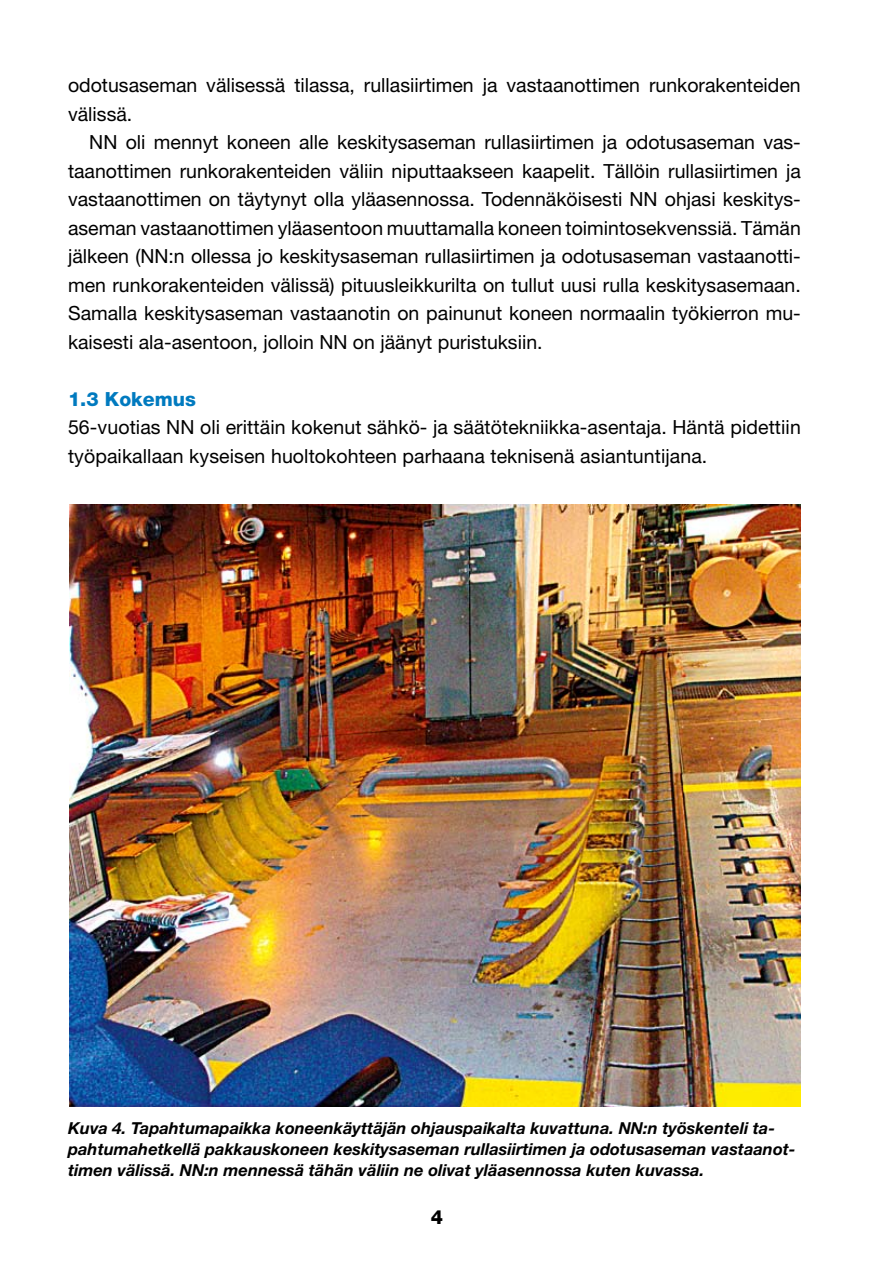
<style>
.page{position:relative;width:893px;height:1263px;background:#fff}
.page>*{position:absolute;margin:0;border:0;box-sizing:border-box;transform-origin:0 0}
.t1{font:19.5px/28.5px "Helvetica Neue";letter-spacing:.005em;color:#000}
.t2{font:800 19.5px "Helvetica Neue";color:#007abf}
.t3{font:800 19.5px "Helvetica Neue";color:#000}
.t4{font:italic 700 16.5px/21px "Helvetica Neue";color:#000}
</style>
<div class="page">
<img style="left:69px;top:505px;width:732px;height:601px">
<p class="t1" style="left:68px;top:71px;width:734px">odotusaseman välisessä tilassa, rullasiirtimen ja vastaanottimen runkorakenteiden välissä.</p>
<p class="t1" style="left:68px;top:128px;width:734px;text-align:justify;text-indent:21px">NN oli mennyt koneen alle keskitysaseman rullasiirtimen ja odotusaseman vas&shy;taanottimen runkorakenteiden väliin niputtaakseen kaapelit. Tällöin rullasiirtimen ja vastaanottimen on täytynyt olla yläasennossa. Todennäköisesti NN ohjasi keskitys&shy;aseman vastaanottimen yläasentoon muuttamalla koneen toimintosekvenssiä. Tämän jälkeen (NN:n ollessa jo keskitysaseman rullasiirtimen ja odotusaseman vastaanotti&shy;men runkorakenteiden välissä) pituusleikkurilta on tullut uusi rulla keskitysasemaan.<br>Samalla keskitysaseman vastaanotin on painunut koneen normaalin työkierron mu&shy;kaisesti ala-asentoon, jolloin NN on jäänyt puristuksiin.</p>
<p class="t2" style="left:68px;top:387px;width:129px">1.3 Kokemus</p>
<p class="t1" style="left:68px;top:413px;width:734px">56-vuotias NN oli erittäin kokenut sähkö- ja säätötekniikka-asentaja. Häntä pidettiin työpaikallaan kyseisen huoltokohteen parhaana teknisenä asiantuntijana.</p>
<p class="t4" style="left:68px;top:1117px;width:729px">Kuva 4. Tapahtumapaikka koneenkäyttäjän ohjauspaikalta kuvattuna. NN:n työskenteli ta&shy;pahtumahetkellä pakkauskoneen keskitysaseman rullasiirtimen ja odotusaseman vastaanot&shy;timen välissä. NN:n mennessä tähän väliin ne olivat yläasennossa kuten kuvassa.</p>
<p class="t3" style="left:431px;top:1206px;width:14px">4</p>
</div>
